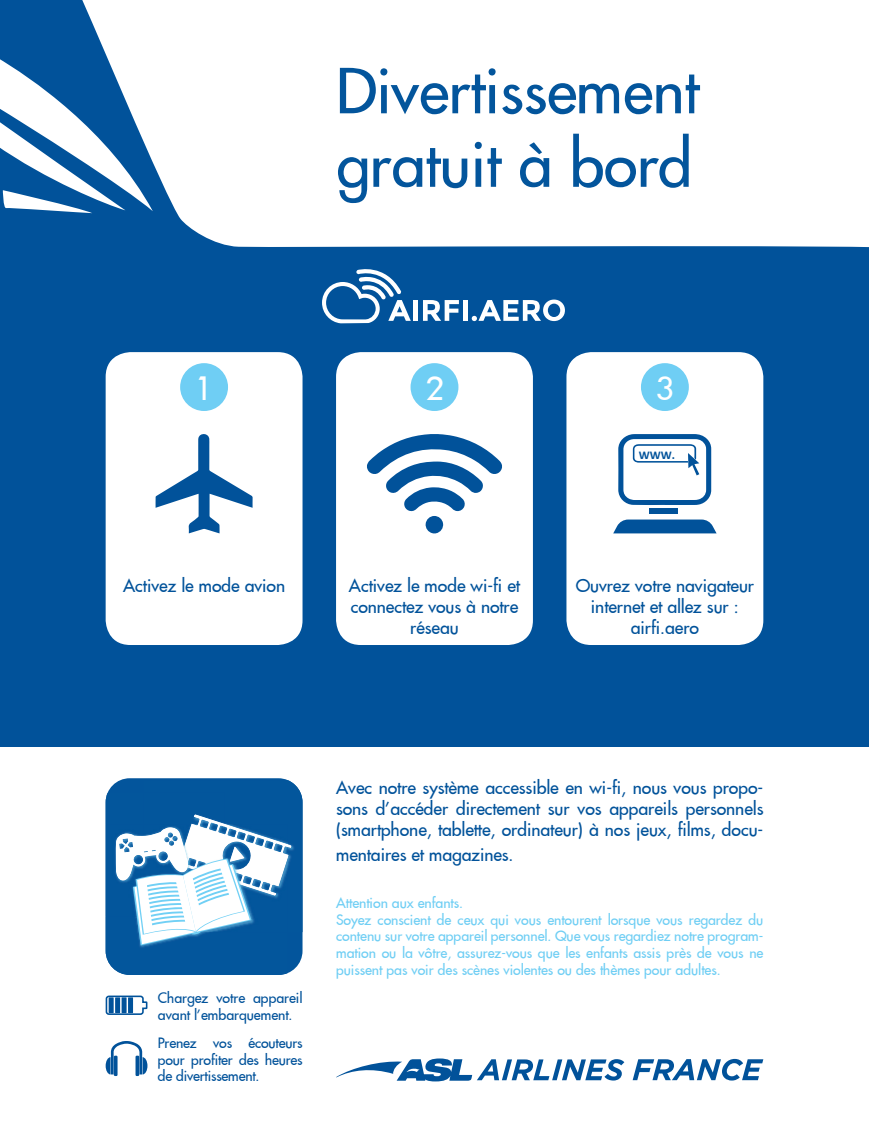
<style>
.page{position:relative;width:869px;height:1141px;background:#fff}
.page>*{position:absolute;margin:0;border:0;box-sizing:border-box;transform-origin:0 0}
.t1{font:61.25px/73.5px "Futura";color:#03559c}
.t2{font:31.5px "Futura";color:#fff}
.t3{font:17.5px/21px "Futura";color:#01529a;text-align:center}
.t4{font:14px/16.8px "Futura";color:#6fcef4}
.t5{font:14px/16.8px "Futura";letter-spacing:-.01em;color:#01529a;text-align:justify}
.t6{font:700 11.9px "Calibri";color:#01529a}
</style>
<div class="page">
<svg style="left:0;top:0;width:868px;height:355px"></svg>
<div style="left:0;top:355px;width:868px;height:392px;background:#01529a"></div>
<div style="left:106px;top:352px;width:196px;height:293px;background:#fff;border-radius:25px"></div>
<div style="left:336px;top:352px;width:196px;height:293px;background:#fff;border-radius:25px"></div>
<div style="left:566px;top:352px;width:197px;height:293px;background:#fff;border-radius:25px"></div>
<div style="left:106px;top:778px;width:196px;height:197px;background:#03559c;border-radius:24px"></div>
<img style="left:106px;top:945px;width:182px;height:30px">
<svg style="left:116px;top:814px;width:175px;height:131px"></svg>
<svg style="left:155px;top:434px;width:97px;height:99px"></svg>
<svg style="left:367px;top:434px;width:135px;height:99px"></svg>
<svg style="left:618px;top:434px;width:93px;height:71px"></svg>
<div style="left:649px;top:508px;width:28px;height:6px;background:#01529a"></div>
<svg style="left:613px;top:520px;width:103px;height:13px"></svg>
<svg style="left:105px;top:995px;width:43px;height:20px"></svg>
<svg style="left:106px;top:1041px;width:41px;height:35px"></svg>
<hr style="left:413px;top:300px;width:4px;height:21px;background:#fff">
<svg style="left:423px;top:300px;width:35px;height:21px"></svg>
<div style="left:462px;top:300px;width:5px;height:21px;background:#fff"></div>
<svg style="left:471px;top:300px;width:93px;height:21px"></svg>
<svg style="left:322px;top:263px;width:88px;height:60px"></svg>
<svg style="left:336px;top:1058px;width:288px;height:23px"></svg>
<svg style="left:632px;top:1059px;width:131px;height:22px"></svg>
<div style="left:180px;top:363px;width:48px;height:48px;background:#6fcef4;border-radius:50%"></div>
<div style="left:410px;top:363px;width:48px;height:48px;background:#6fcef4;border-radius:50%"></div>
<div style="left:640px;top:363px;width:48px;height:48px;background:#6fcef4;border-radius:50%"></div>
<h1 class="t1" style="left:336px;top:53px;width:364px">Divertissement gratuit à bord</h1>
<h2 class="t2" style="left:195px;top:367px;width:19px">1</h2>
<h2 class="t2" style="left:425px;top:367px;width:19px">2</h2>
<h2 class="t2" style="left:655px;top:367px;width:19px">3</h2>
<p class="t6" style="left:638px;top:447px;width:38px">WWW.</p>
<p class="t3" style="left:123px;top:575px;width:163px">Activez le mode avion</p>
<p class="t3" style="left:349px;top:575px;width:172px">Activez le mode wi-fi et connectez vous à notre réseau</p>
<p class="t3" style="left:575px;top:575px;width:180px">Ouvrez votre navigateur internet et allez sur : airfi.aero</p>
<p class="t5" style="left:158px;top:989px;width:146px">Chargez votre appareil avant l'embarquement.</p>
<p class="t5" style="left:158px;top:1034px;width:146px">Prenez vos écouteurs pour profiter des heures de divertissement.</p>
<p class="t3" style="left:336px;top:776px;width:428px;text-align:justify">Avec notre système accessible en wi-fi, nous vous propo&shy;sons d'accéder directement sur vos appareils personnels (smartphone, tablette, ordinateur) à nos jeux, films, docu-</p>
<p class="t3" style="left:336px;top:844px;width:179px">mentaires et magazines.</p>
<p class="t4" style="left:336px;top:894px;width:428px">Attention aux enfants.<br>Soyez conscient de ceux qui vous entourent lorsque vous regardez du contenu sur votre appareil personnel. Que vous regardiez notre program&shy;mation ou la vôtre, assurez-vous que les enfants assis près de vous ne puissent pas voir des scènes violentes ou des thèmes pour adultes.</p>
</div>
